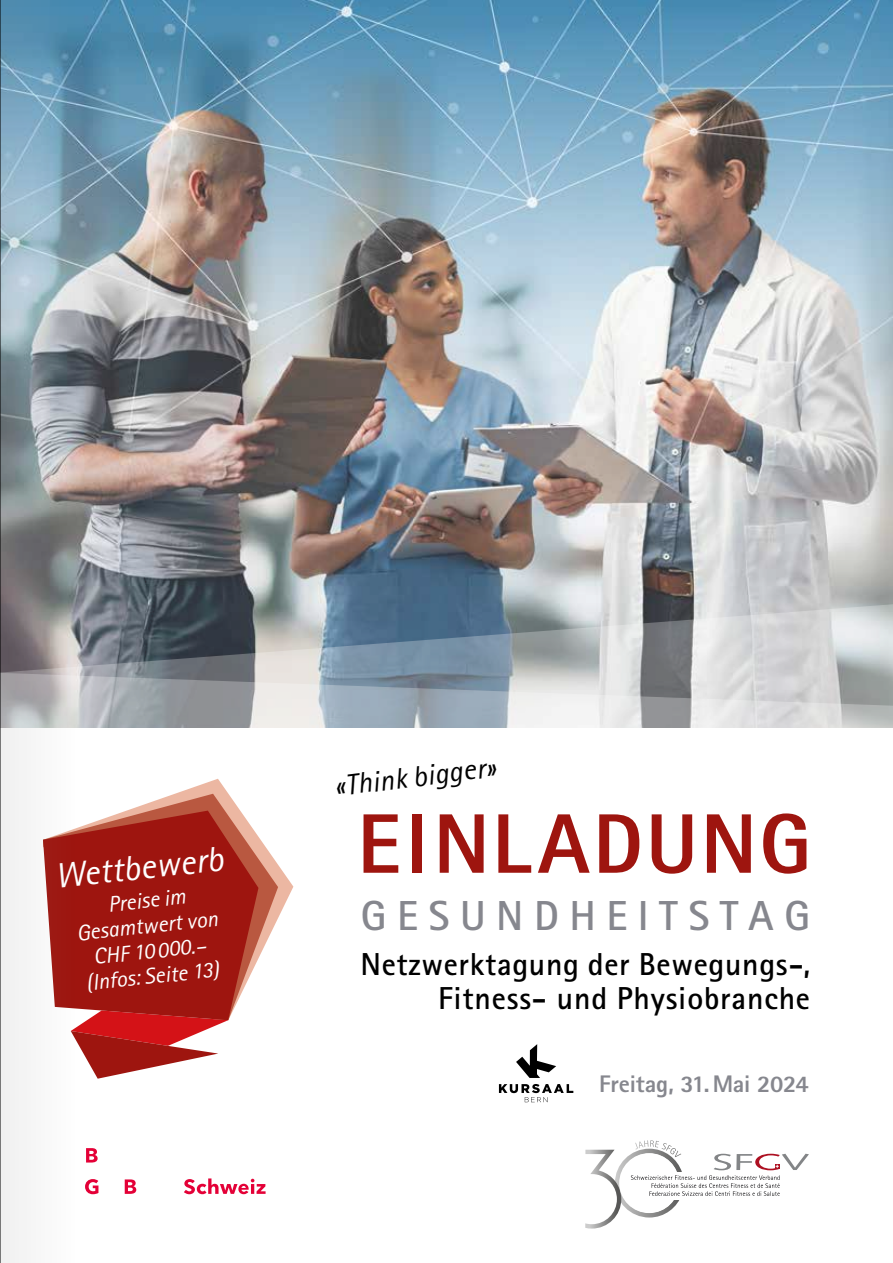
<style>
.page{position:relative;width:893px;height:1263px;background:#fff}
.page>*{position:absolute;margin:0;border:0;box-sizing:border-box;transform-origin:0 0}
.t1{font:800 84.6px "Rotis Sans Serif Pro";letter-spacing:.04em;color:#9e150f}
.t2{font:700 42px "Rotis Sans Serif Pro";letter-spacing:.25em;color:#86878e}
.t3{font:italic 35.1px "Rotis Sans Serif Pro";color:#fff}
.t4{font:700 31.8px/34.8px "Rotis Sans Serif Pro";letter-spacing:.02em;color:#000;text-align:right}
.t5{font:italic 29.25px "Rotis Sans Serif Pro";color:#000}
.t6{font:800 24px "Rotis Sans Serif Pro";letter-spacing:-.01em;color:#86878e}
.t7{font:italic 22.35px/25.3px "Rotis Sans Serif Pro";color:#fff;text-align:center}
</style>
<div class="page">
<img style="left:77px;top:0;width:816px;height:599px">
<svg style="left:77px;top:599px;width:816px;height:129px;background:#a1a9b0"></svg>
<svg style="left:86px;top:1148px;width:12px;height:14px"></svg>
<svg style="left:85px;top:1179px;width:13px;height:15px"></svg>
<svg style="left:125px;top:1179px;width:11px;height:15px"></svg>
<svg style="left:184px;top:1178px;width:82px;height:16px"></svg>
<svg style="left:516px;top:1044px;width:40px;height:34px"></svg>
<svg style="left:499px;top:1084px;width:74px;height:18px"></svg>
<svg style="left:585px;top:1140px;width:224px;height:88px"></svg>
<svg style="left:174px;top:779px;width:119px;height:139px"></svg>
<svg style="left:126px;top:794px;width:152px;height:165px"></svg>
<svg style="left:77px;top:811px;width:181px;height:268px;background:#b23d37"></svg>
<svg style="left:1px;top:0;width:76px;height:1263px"></svg>
<hr style="left:0;top:0;width:1px;height:1263px;background:#000">
<p class="t3" style="left:53px;top:855px;width:170px;rotate:-6deg">Wettbewerb</p>
<p class="t7" style="left:73px;top:895px;width:143px;rotate:-6deg">Preise im<br>Gesamtwert von<br>CHF 10000.– (Infos: Seite 13)</p>
<p class="t5" style="left:333px;top:769px;width:163px;rotate:-7deg">«Think bigger»</p>
<h1 class="t1" style="left:357px;top:790px;width:455px">EINLADUNG</h1>
<h2 class="t2" style="left:361px;top:889px;width:451px">GESUNDHEITSTAG</h2>
<p class="t4" style="left:361px;top:946px;width:451px">Netzwerktagung der Bewegungs-,<br>Fitness- und Physiobranche</p>
<p class="t6" style="left:599px;top:1069px;width:211px">Freitag, 31.Mai 2024</p>
</div>
